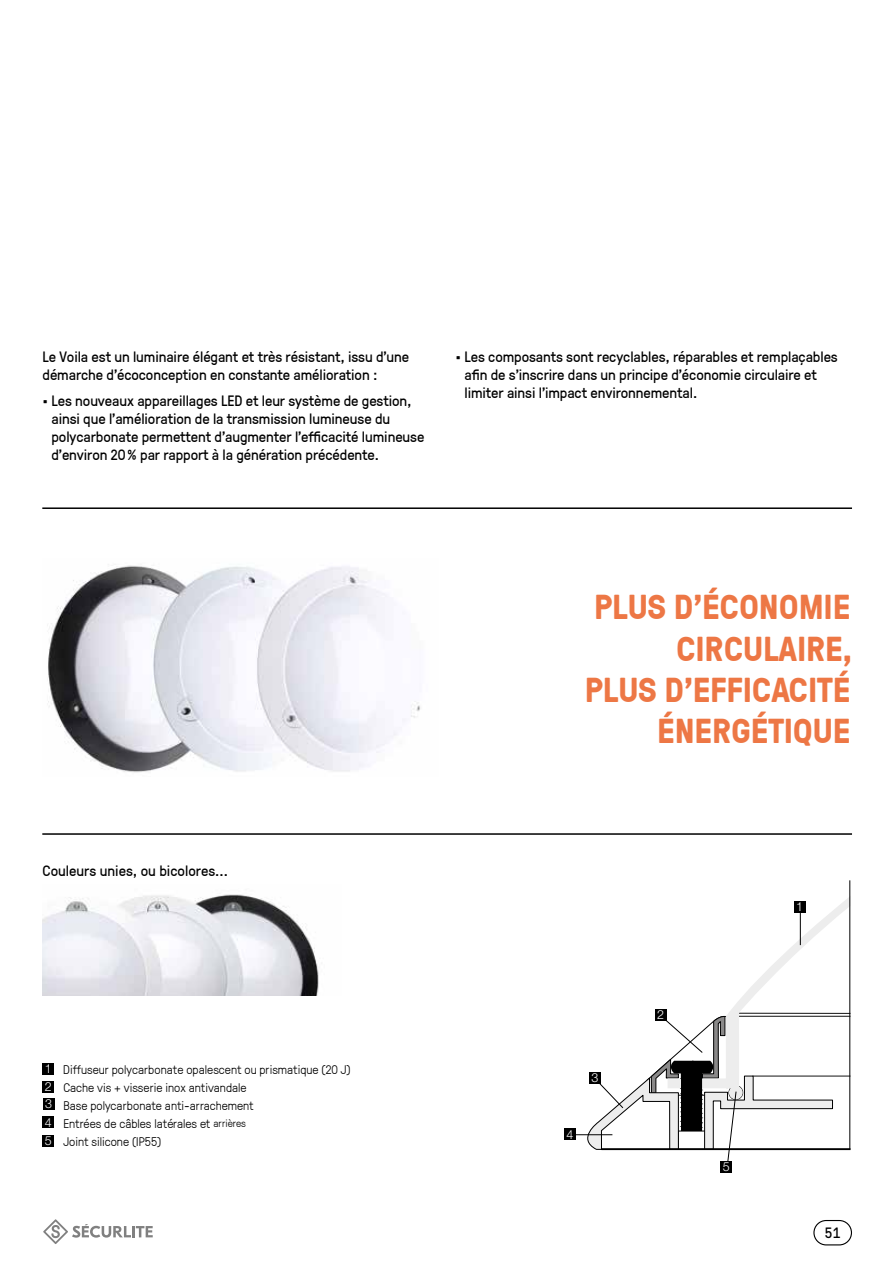
<style>
.page{position:relative;width:893px;height:1263px;background:#fff}
.page>*{position:absolute;margin:0;border:0;box-sizing:border-box;transform-origin:0 0}
.t1{font:700 34.5px/41.4px "GT Pressura";letter-spacing:-.005em;color:#ed7745;text-align:right}
.t2{font:15px/18px "GT Pressura";letter-spacing:-.005em;color:#000}
.t3{font:15px "GT Pressura Pro Mono";color:#000}
.t4{font:300 12.45px/18px "GT Pressura";color:#000}
.t5{font:300 12.45px/18px "Helvetica Neue LT Std";color:#fff;text-align:justify}
.t6{font:300 10.65px "GT Pressura";letter-spacing:-.005em;color:#000}
.s1{font-family:"Helvetica Neue LT Std";color:#fff}
</style>
<div class="page">
<div style="left:813px;top:1220px;width:39px;height:25px;border:1px solid #000;border-radius:12px"></div>
<svg style="left:43px;top:1219px;width:110px;height:25px"></svg>
<img style="left:48px;top:565px;width:372px;height:208px">
<img style="left:43px;top:894px;width:276px;height:101px">
<hr style="left:42px;top:833px;width:810px;height:2px;background:#000">
<hr style="left:42px;top:507px;width:810px;height:2px;background:#000">
<div style="left:43px;top:1063px;width:11px;height:12px;background:#000"></div>
<div style="left:43px;top:1081px;width:11px;height:11px;background:#000"></div>
<div style="left:43px;top:1098px;width:11px;height:12px;background:#000"></div>
<div style="left:43px;top:1116px;width:11px;height:12px;background:#000"></div>
<div style="left:43px;top:1135px;width:11px;height:12px;background:#000"></div>
<div style="left:564px;top:1128px;width:12px;height:12px;background:#000"></div>
<div style="left:720px;top:1161px;width:12px;height:12px;background:#000"></div>
<hr style="left:849px;top:880px;width:1px;height:270px;background:#000">
<svg style="left:576px;top:896px;width:274px;height:265px"></svg>
<p class="t2" style="left:43px;top:347px;width:368px">Le Voila est un luminaire élégant et très résistant, issu d’une démarche d’écoconception en constante amélioration :</p>
<p class="t2" style="left:51px;top:391px;width:374px;text-indent:-9px">• Les nouveaux appareillages LED et leur système de gestion, ainsi que l’amélioration de la transmission lumineuse du polycarbonate permettent d’augmenter l’efficacité lumineuse d’environ 20% par rapport à la génération précédente.</p>
<p class="t2" style="left:464px;top:347px;width:375px;text-indent:-9px">• Les composants sont recyclables, réparables et remplaçables afin de s’inscrire dans un principe d’économie circulaire et limiter ainsi l’impact environnemental.</p>
<p class="t2" style="left:43px;top:861px;width:187px">Couleurs unies, ou bicolores...</p>
<p class="t4" style="left:45px;top:1060px;width:308px"><span class="s1">1</span> Diffuseur polycarbonate opalescent ou prismatique (20 J)</p>
<p class="t5" style="left:45px;top:1077px;width:9px">2<br>3<br>4<br>5</p>
<p class="t4" style="left:63px;top:1078px;width:192px">Cache vis + visserie inox antivandale Base polycarbonate anti-arrachement Entrées de câbles latérales et arričres Joint silicone (IP55)</p>
<p class="t6" style="left:213px;top:1115px;width:34px">arrières</p>
<h1 class="t1" style="left:585px;top:585px;width:268px">PLUS D'ÉCONOMIE<br>CIRCULAIRE,<br>PLUS D'EFFICACITÉ<br>ÉNERGÉTIQUE</h1>
<p class="t5" style="left:591px;top:1069px;width:8px">3</p>
<p class="t5" style="left:566px;top:1125px;width:8px">4</p>
<p class="t5" style="left:657px;top:1005px;width:8px">2</p>
<p class="t5" style="left:723px;top:1157px;width:8px">5</p>
<p class="t5" style="left:796px;top:897px;width:8px">1</p>
<p class="t3" style="left:824px;top:1224px;width:18px">51</p>
</div>
